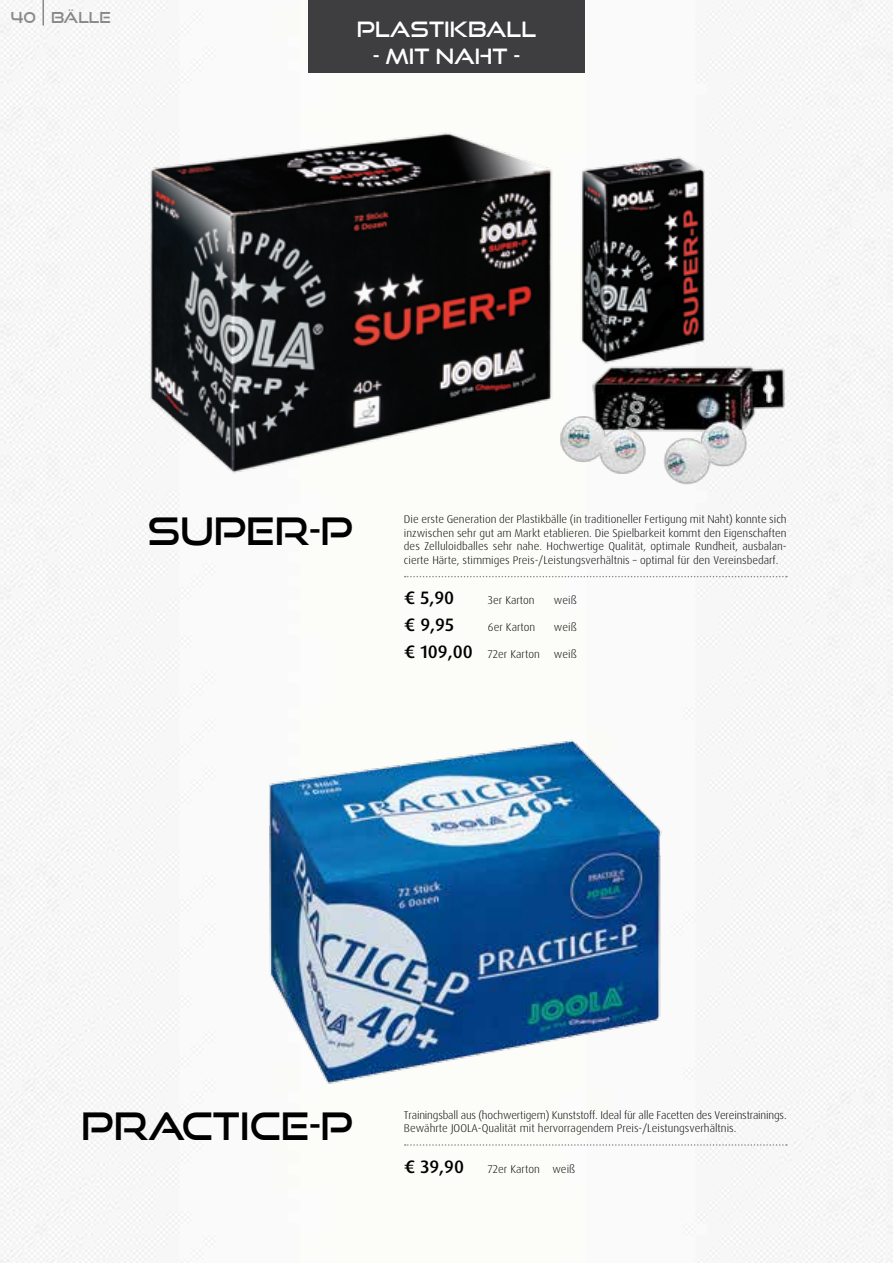
<style>
.page{position:relative;width:893px;height:1263px;background:#fff}
.page>*{position:absolute;margin:0;border:0;box-sizing:border-box;transform-origin:0 0}
.t1{font:37.5px "Good Times Rg";color:#000}
.t2{font:21px "Good Times Rg";color:#fff}
.t3{font:500 18px "Dax OT";color:#000}
.t4{font:15px "Good Times Rg";color:#87888a}
.t5{font:300 11.25px/13.5px "Dax OT";color:#000}
.s1{font-weight:500;font-size:18px}
</style>
<div class="page">
<img style="left:0;top:0;width:893px;height:1263px">
<img style="left:570px;top:149px;width:144px;height:164px">
<img style="left:140px;top:122px;width:420px;height:359px">
<img style="left:545px;top:313px;width:252px;height:190px">
<img style="left:237px;top:729px;width:450px;height:377px">
<svg style="left:405px;top:1144px;width:382px;height:2px"></svg>
<div style="left:308px;top:0;width:277px;height:72px;background:#3e3d40"></div>
<svg style="left:405px;top:576px;width:382px;height:1px"></svg>
<svg style="left:43px;top:0;width:1px;height:26px"></svg>
<h3 class="t4" style="left:11px;top:8px;width:102px">40 BÄLLE</h3>
<h2 class="t2" style="left:357px;top:16px;width:181px">PLASTIKBALL</h2>
<h2 class="t2" style="left:373px;top:43px;width:148px">- MIT NAHT -</h2>
<h1 class="t1" style="left:147px;top:508px;width:207px">SUPER-P</h1>
<p class="t5" style="left:404px;top:513px;width:384px;text-align:justify">Die erste Generation der Plastikbälle (in traditioneller Fertigung mit Naht) konnte sich inzwischen sehr gut am Markt etablieren. Die Spielbarkeit kommt den Eigenschaften des Zelluloidballes sehr nahe. Hochwertige Qualität, optimale Rundheit, ausbalan&shy;cierte Härte, stimmiges Preis-/Leistungsverhältnis – optimal für den Vereinsbedarf.</p>
<h3 class="t3" style="left:404px;top:587px;width:52px">€ 5,90</h3>
<p class="t5" style="left:488px;top:594px;width:48px">3er Karton</p>
<p class="t5" style="left:554px;top:594px;width:24px">weiß</p>
<h3 class="t3" style="left:404px;top:614px;width:52px">€ 9,95</h3>
<p class="t5" style="left:488px;top:621px;width:49px">6er Karton</p>
<p class="t5" style="left:554px;top:621px;width:24px">weiß</p>
<p class="t5" style="left:404px;top:648px;width:137px"><span class="s1">€ 109,00</span> 72er Karton</p>
<p class="t5" style="left:554px;top:648px;width:24px">weiß</p>
<h1 class="t1" style="left:81px;top:1103px;width:273px">PRACTICE-P</h1>
<p class="t5" style="left:404px;top:1108px;width:384px">Trainingsball aus (hochwertigem) Kunststoff. Ideal für alle Facetten des Vereinstrainings.<br>Bewährte JOOLA-Qualität mit hervorragendem Preis-/Leistungsverhältnis.</p>
<h3 class="t3" style="left:404px;top:1155px;width:62px">€ 39,90</h3>
<p class="t5" style="left:488px;top:1162px;width:89px">72er Karton weiß</p>
</div>
